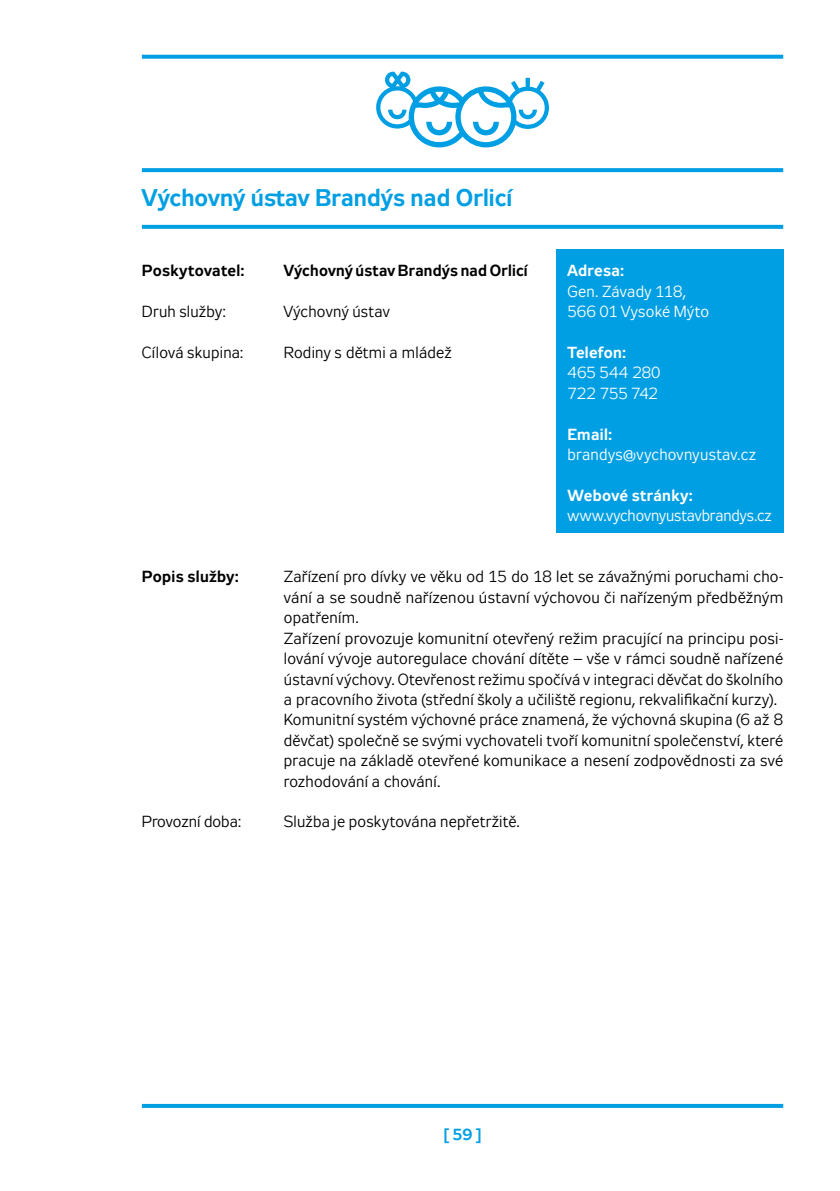
<style>
.page{position:relative;width:840px;height:1191px;background:#fff}
.page>*{position:absolute;margin:0;border:0;box-sizing:border-box;transform-origin:0 0}
.t1{font:700 24px "Zeppelin 31";letter-spacing:.005em;color:#009fe3}
.t2{font:16px/20.4px "Zeppelin 31";letter-spacing:.015em;color:#000}
.t3{font:16px/20.4px "Zeppelin 31";letter-spacing:.01em;color:#fff}
.t4{font:700 16px "Zeppelin 31";letter-spacing:.015em;color:#000}
.t5{font:700 16px "Zeppelin 31";letter-spacing:.02em;color:#fff}
.t6{font:700 16px "Zeppelin 31";color:#009fe3}
</style>
<div class="page">
<svg style="left:142px;top:1104px;width:640px;height:4px;background:#04a0e3"></svg>
<svg style="left:142px;top:225px;width:640px;height:4px;background:#09a2e3"></svg>
<svg style="left:142px;top:168px;width:640px;height:4px;background:#08a2e3"></svg>
<svg style="left:142px;top:55px;width:640px;height:4px;background:#12a5e4"></svg>
<svg style="left:376px;top:72px;width:173px;height:75px"></svg>
<div style="left:556px;top:249px;width:226px;height:283px;background:#009fe3"></div>
<h1 class="t1" style="left:142px;top:185px;width:372px">Výchovný ústav Brandýs nad Orlicí</h1>
<p class="t4" style="left:142px;top:262px;width:104px">Poskytovatel:</p>
<p class="t2" style="left:142px;top:303px;width:86px">Druh služby:</p>
<p class="t2" style="left:142px;top:343px;width:103px">Cílová skupina:</p>
<p class="t4" style="left:283px;top:262px;width:245px">Výchovný ústav Brandýs nad Orlicí</p>
<p class="t2" style="left:283px;top:303px;width:107px">Výchovný ústav</p>
<p class="t2" style="left:283px;top:343px;width:169px">Rodiny s dětmi a mládež</p>
<p class="t5" style="left:567px;top:262px;width:58px">Adresa:</p>
<p class="t3" style="left:567px;top:282px;width:143px">Gen. Závady 118,<br>566 01 Vysoké Mýto</p>
<p class="t5" style="left:567px;top:343px;width:60px">Telefon:</p>
<p class="t3" style="left:567px;top:364px;width:94px">465 544 280<br>722 755 742</p>
<p class="t5" style="left:567px;top:425px;width:46px">Email:</p>
<p class="t3" style="left:567px;top:446px;width:190px">brandys@vychovnyustav.cz</p>
<p class="t5" style="left:567px;top:486px;width:127px">Webové stránky:</p>
<p class="t3" style="left:567px;top:507px;width:206px">www.vychovnyustavbrandys.cz</p>
<p class="t4" style="left:142px;top:568px;width:98px">Popis služby:</p>
<p class="t2" style="left:142px;top:813px;width:101px">Provozní doba:</p>
<p class="t2" style="left:283px;top:568px;width:500px">Zařízení pro dívky ve věku od 15 do 18 let se závažnými poruchami cho&shy;vání a se soudně nařízenou ústavní výchovou či nařízeným předběžným opatřením.<br>Zařízení provozuje komunitní otevřený režim pracující na principu posi&shy;lování vývoje autoregulace chování dítěte – vše v rámci soudně nařízené ústavní výchovy. Otevřenost režimu spočívá v integraci děvčat do školního a pracovního života (střední školy a učiliště regionu, rekvalifikační kurzy).<br>Komunitní systém výchovné práce znamená, že výchovná skupina (6 až 8 děvčat) společně se svými vychovateli tvoří komunitní společenství, které pracuje na základě otevřené komunikace a nesení zodpovědnosti za své rozhodování a chování.</p>
<p class="t2" style="left:283px;top:813px;width:237px">Služba je poskytována nepřetržitě.</p>
<p class="t6" style="left:443px;top:1125px;width:40px">[ 59 ]</p>
</div>
